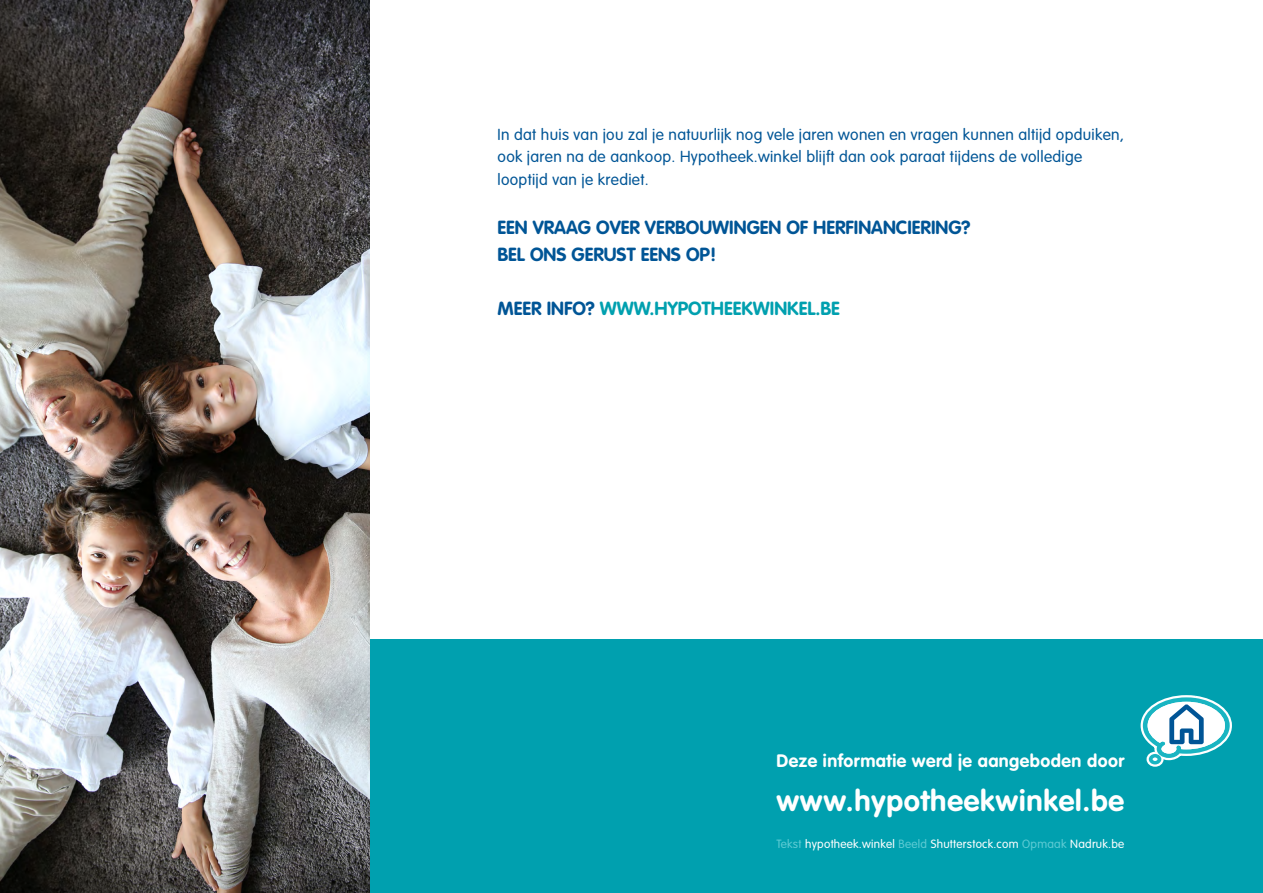
<style>
.page{position:relative;width:1263px;height:893px;background:#fff}
.page>*{position:absolute;margin:0;border:0;box-sizing:border-box;transform-origin:0 0}
.t1{font:700 29.25px "VAG Rounded Std";letter-spacing:.025em;color:#fff}
.t2{font:700 18.75px/27px "VAG Rounded Std";color:#005596}
.t3{font:700 18.75px "VAG Rounded Std";color:#00a0af}
.t4{font:700 17.7px "VAG Rounded Std";letter-spacing:.025em;color:#fff}
.t5{font:300 15.75px/22.5px "VAG Rounded Std";letter-spacing:.02em;color:#005596}
.t6{font:300 11.85px "VAG Rounded Std";letter-spacing:.02em;color:#fff}
.s1{color:#005596}
.s2{color:#5ecbd4}
</style>
<div class="page">
<div style="left:370px;top:640px;width:893px;height:253px;background:#00a0af"></div>
<img style="left:0;top:0;width:370px;height:893px">
<svg style="left:1140px;top:695px;width:92px;height:72px"></svg>
<p class="t5" style="left:497px;top:123px;width:628px">In dat huis van jou zal je natuurlijk nog vele jaren wonen en vragen kunnen altijd opduiken, ook jaren na de aankoop. Hypotheek.winkel blijft dan ook paraat tijdens de volledige looptijd van je krediet.</p>
<p class="t2" style="left:497px;top:215px;width:474px">EEN VRAAG OVER VERBOUWINGEN OF HERFINANCIERING?<br>BEL ONS GERUST EENS OP!</p>
<p class="t3" style="left:497px;top:298px;width:344px"><span class="s1">MEER INFO?</span> WWW.HYPOTHEEKWINKEL.BE</p>
<p class="t4" style="left:776px;top:750px;width:349px">Deze informatie werd je aangeboden door</p>
<h1 class="t1" style="left:776px;top:783px;width:349px">www.hypotheekwinkel.be</h1>
<p class="t6" style="left:776px;top:837px;width:349px"><span class="s2">Tekst</span> hypotheek.winkel <span class="s2">Beeld</span> Shutterstock.com <span class="s2">Opmaak</span> Nadruk.be</p>
</div>
